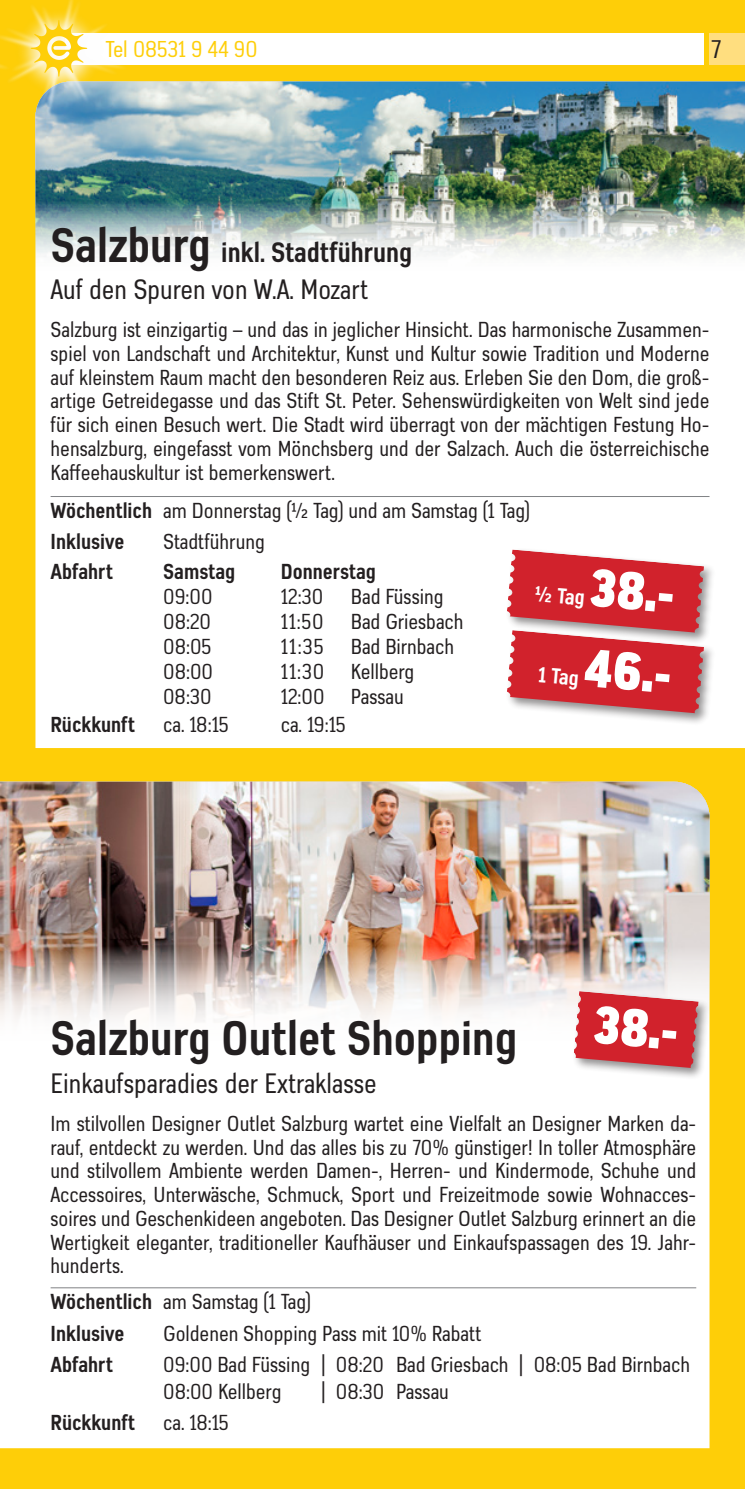
<style>
.page{position:relative;width:745px;height:1489px;background:#fff}
.page>*{position:absolute;margin:0;border:0;box-sizing:border-box;transform-origin:0 0}
.t1{font:900 condensed 52.5px "Azbuka Std";color:#fff}
.t2{font:700 condensed 47.5px "Azbuka Std";color:#231f20}
.t3{font:condensed 27.5px/37.5px "Azbuka Std";color:#231f20}
.t4{font:condensed 25px "Azbuka Std";color:#231f20}
.t5{font:condensed 22.5px "Azbuka Std";color:#fece08}
.t6{font:condensed 21.25px/23.8px "Azbuka Std";color:#231f20}
.t7{font:700 condensed 21.25px/31px "Azbuka Std";color:#231f20}
.t8{font:700 condensed 21.25px "Azbuka Std";color:#fff}
.s1{font-weight:700;font-size:47.5px}
.s2{font-weight:700}
.s3{font-weight:400}
</style>
<div class="page">
<div style="left:0;top:0;width:744px;height:1488px;background:#fece08"></div>
<div style="left:35px;top:277px;width:709px;height:471px;background:#fff"></div>
<img style="left:35px;top:81px;width:709px;height:196px">
<div style="left:0;top:1048px;width:709px;height:399px;background:#fff"></div>
<hr style="left:51px;top:496px;width:658px;height:1px;background:#808285">
<img style="left:0;top:781px;width:709px;height:267px">
<hr style="left:51px;top:1287px;width:644px;height:1px;background:#808285">
<div style="left:709px;top:33px;width:35px;height:31px;background:#ffde7f"></div>
<div style="left:65px;top:33px;width:638px;height:31px;background:#fff"></div>
<img style="left:31px;top:0;width:120px;height:138px">
<svg style="left:34px;top:20px;width:53px;height:57px"></svg>
<img style="left:0;top:18px;width:34px;height:78px">
<div style="left:504px;top:547px;width:212px;height:98px;background:#231f20;opacity:.5"></div>
<div style="left:504px;top:627px;width:212px;height:99px;background:#231f20;opacity:.5"></div>
<svg style="left:506px;top:549px;width:197px;height:164px;background:#d44b53"></svg>
<div style="left:571px;top:988px;width:139px;height:92px;background:#231f20;opacity:.5"></div>
<svg style="left:573px;top:991px;width:125px;height:77px;background:#d2434b"></svg>
<p class="t5" style="left:105px;top:36px;width:153px">Tel 08531 9 44 90</p>
<p class="t4" style="left:711px;top:34px;width:11px">7</p>
<p class="t3" style="left:51px;top:233px;width:363px"><span class="s1">Salzburg</span> <span class="s2">inkl. Stadtführung<br></span>Auf den Spuren von W.A. Mozart</p>
<p class="t6" style="left:51px;top:318px;width:660px;text-align:justify">Salzburg ist einzigartig – und das in jeglicher Hinsicht. Das harmonische Zusammen&shy;spiel von Landschaft und Architektur, Kunst und Kultur sowie Tradition und Moderne auf kleinstem Raum macht den besonderen Reiz aus. Erleben Sie den Dom, die groß&shy;artige Getreidegasse und das Stift St. Peter. Sehenswürdigkeiten von Welt sind jede für sich einen Besuch wert. Die Stadt wird überragt von der mächtigen Festung Ho&shy;hensalzburg, eingefasst vom Mönchsberg und der Salzach. Auch die österreichische Kaffeehauskultur ist bemerkenswert.</p>
<p class="t6" style="left:51px;top:495px;width:480px;line-height:31px"><span class="s2">Wöchentlich</span> am Donnerstag (½ Tag) und am Samstag (1 Tag)<br><span class="s2">Inklusive</span></p>
<p class="t6" style="left:163px;top:530px;width:103px">Stadtführung</p>
<p class="t7" style="left:51px;top:556px;width:64px">Abfahrt</p>
<p class="t7" style="left:163px;top:556px;width:73px">Samstag</p>
<p class="t7" style="left:281px;top:556px;width:97px">Donnerstag</p>
<p class="t6" style="left:163px;top:585px;width:51px">09:00</p>
<p class="t6" style="left:281px;top:585px;width:44px">12:30</p>
<p class="t6" style="left:351px;top:585px;width:94px">Bad Füssing</p>
<p class="t6" style="left:163px;top:610px;width:49px">08:20</p>
<p class="t6" style="left:281px;top:610px;width:44px">11:50</p>
<p class="t6" style="left:351px;top:610px;width:114px">Bad Griesbach</p>
<p class="t6" style="left:163px;top:635px;width:50px">08:05</p>
<p class="t6" style="left:280px;top:635px;width:44px">11:35</p>
<p class="t6" style="left:350px;top:635px;width:105px">Bad Birnbach</p>
<p class="t6" style="left:163px;top:660px;width:51px">08:00</p>
<p class="t6" style="left:280px;top:660px;width:135px">11:30 Kellberg</p>
<p class="t6" style="left:163px;top:685px;width:50px">08:30</p>
<p class="t6" style="left:280px;top:685px;width:124px">12:00 Passau</p>
<p class="t7" style="left:50px;top:708px;width:86px">Rückkunft</p>
<p class="t6" style="left:163px;top:712px;width:67px">ca. 18:15</p>
<p class="t6" style="left:280px;top:712px;width:67px">ca. 19:15</p>
<h1 class="t1" style="left:593px;top:552px;width:86px;rotate:5deg">38.-</h1>
<p class="t8" style="left:535px;top:580px;width:52px;rotate:5deg">½ Tag</p>
<h1 class="t1" style="left:587px;top:632px;width:88px;rotate:5deg">46.-</h1>
<p class="t8" style="left:539px;top:661px;width:42px;rotate:5deg">1 Tag</p>
<h1 class="t1" style="left:597px;top:989px;width:86px;rotate:5deg">38.-</h1>
<h2 class="t2" style="left:51px;top:1009px;width:468px">Salzburg Outlet Shopping</h2>
<p class="t3" style="left:51px;top:1064px;width:327px">Einkaufsparadies der Extraklasse</p>
<p class="t6" style="left:51px;top:1111px;width:646px;text-align:justify">Im stilvollen Designer Outlet Salzburg wartet eine Vielfalt an Designer Marken da&shy;rauf, entdeckt zu werden. Und das alles bis zu 70% günstiger! In toller Atmosphäre und stilvollem Ambiente werden Damen-, Herren- und Kindermode, Schuhe und Accessoires, Unterwäsche, Schmuck, Sport und Freizeitmode sowie Wohnacces&shy;soires und Geschenkideen angeboten. Das Designer Outlet Salzburg erinnert an die Wertigkeit eleganter, traditioneller Kaufhäuser und Einkaufspassagen des 19. Jahr&shy;hunderts.</p>
<p class="t7" style="left:51px;top:1286px;width:261px">Wöchentlich <span class="s3">am Samstag (1 Tag)<br></span>Inklusive</p>
<p class="t6" style="left:163px;top:1321px;width:319px">Goldenen Shopping Pass mit 10% Rabatt</p>
<p class="t7" style="left:51px;top:1348px;width:64px">Abfahrt</p>
<p class="t6" style="left:163px;top:1350px;width:528px;line-height:27.5px">09:00 Bad Füssing | 08:20 Bad Griesbach | 08:05 Bad Birnbach<br>08:00 Kellberg</p>
<p class="t6" style="left:320px;top:1379px;width:130px">| 08:30 Passau</p>
<p class="t7" style="left:51px;top:1406px;width:86px">Rückkunft</p>
<p class="t6" style="left:163px;top:1410px;width:67px">ca. 18:15</p>
</div>
